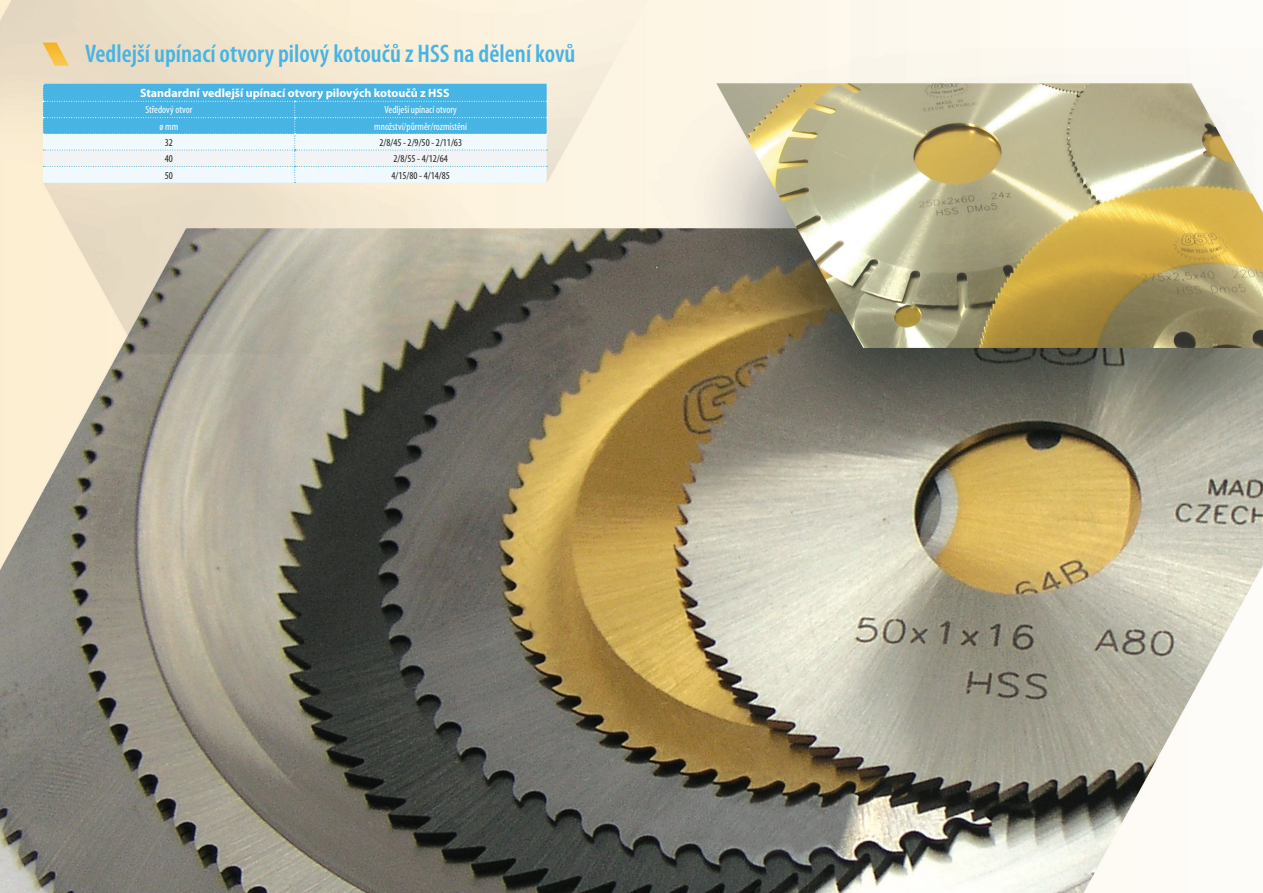
<style>
.page{position:relative;width:1263px;height:893px;background:#fff}
.page>*{position:absolute;margin:0;border:0;box-sizing:border-box;transform-origin:0 0}
.t1{font:600 condensed 25.5px "Myriad Pro";color:#47b4e4}
.t2{font:700 12px "Myriad Pro";color:#fff}
.t3{font:condensed 10.5px "Myriad Pro";color:#fff}
.t4{font:condensed 10.5px "Myriad Pro";color:#231f20}
</style>
<div class="page">
<img style="left:0;top:0;width:1263px;height:893px">
<svg style="left:43px;top:84px;width:504px;height:99px"></svg>
<svg style="left:43px;top:43px;width:26px;height:23px"></svg>
<h1 class="t1" style="left:85px;top:39px;width:492px">Vedlejší upínací otvory pilový kotoučů z HSS na dělení kovů</h1>
<p class="t2" style="left:140px;top:85px;width:311px">Standardní vedlejší upínací otvory pilových kotoučů z HSS</p>
<p class="t3" style="left:145px;top:104px;width:48px">Středový otvor</p>
<p class="t3" style="left:384px;top:104px;width:74px">Vedlješí upínací otvory</p>
<p class="t3" style="left:159px;top:120px;width:20px">ø mm</p>
<p class="t3" style="left:374px;top:120px;width:94px">množství/půrměr/rozmístění</p>
<p class="t4" style="left:165px;top:136px;width:10px">32</p>
<p class="t4" style="left:379px;top:136px;width:84px">2/8/45 - 2/9/50 - 2/11/63</p>
<p class="t4" style="left:165px;top:152px;width:10px">40</p>
<p class="t4" style="left:393px;top:152px;width:56px">2/8/55 - 4/12/64</p>
<p class="t4" style="left:165px;top:169px;width:10px">50</p>
<p class="t4" style="left:391px;top:169px;width:60px">4/15/80 - 4/14/85</p>
</div>
